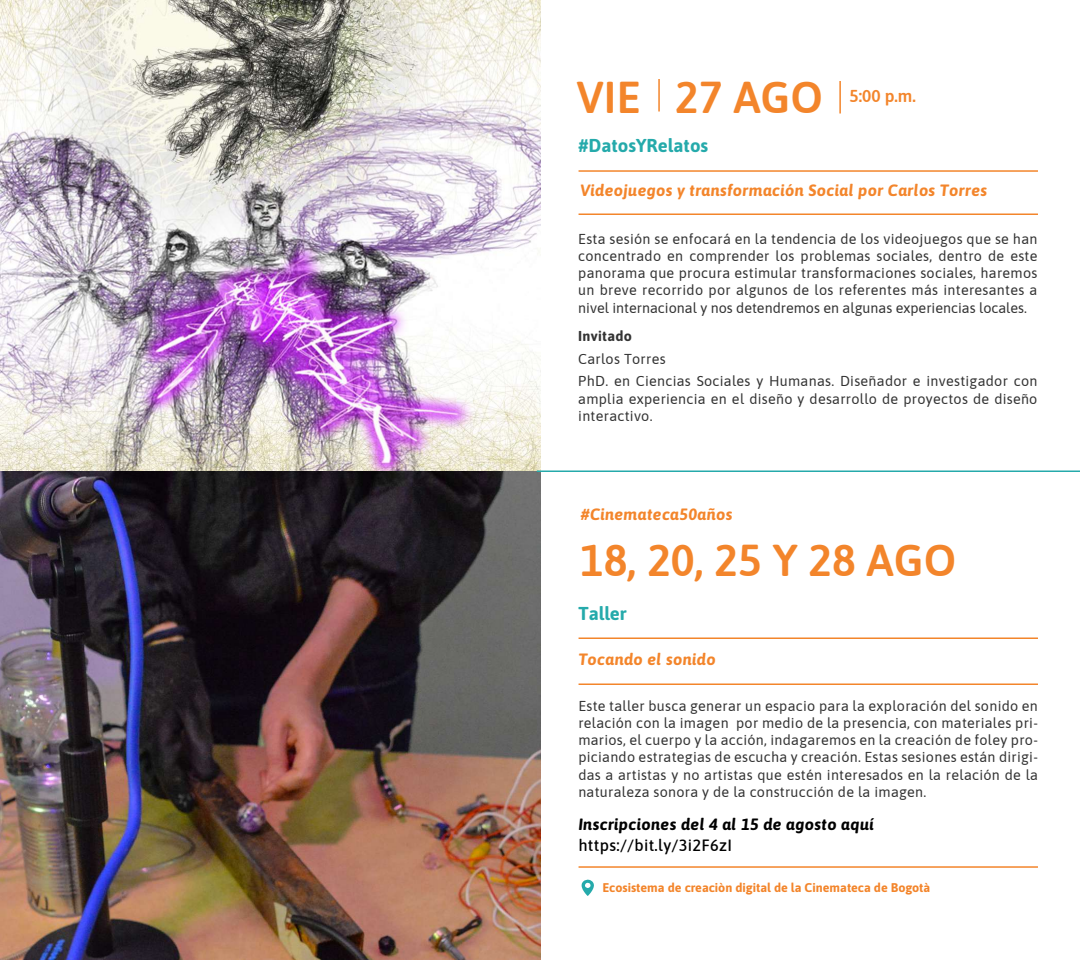
<style>
.page{position:relative;width:1080px;height:960px;background:#fff}
.page>*{position:absolute;margin:0;border:0;box-sizing:border-box;transform-origin:0 0}
.t1{font:600 44.55px "Asap";color:#f3852b}
.t2{font:700 18.6px "Asap";color:#25aaab}
.t3{font:600 17.2px "Asap";color:#f3852b}
.t4{font:italic 700 16.3px "Asap";letter-spacing:.02em;color:#f3852b}
.t5{font:italic 700 16.3px "Asap";letter-spacing:.02em;color:#000}
.t6{font:500 16.3px "Asap";letter-spacing:.02em;color:#000}
.t7{font:14.35px/17.2px "Asap";letter-spacing:.02em;color:#333;text-align:justify}
.t8{font:700 14.35px "Asap";letter-spacing:.02em;color:#333}
.t9{font:700 12.6px "Asap";color:#f3852b}
</style>
<div class="page">
<img style="left:0;top:0;width:540px;height:471px">
<hr style="left:578px;top:638px;width:459px;height:1px;background:#f3852b">
<hr style="left:578px;top:684px;width:459px;height:1px;background:#f3852b">
<hr style="left:839px;top:81px;width:1px;height:33px;background:#f3852b">
<hr style="left:658px;top:79px;width:2px;height:33px;background:#f3852b">
<hr style="left:578px;top:170px;width:459px;height:2px;background:#f3852b">
<hr style="left:578px;top:214px;width:459px;height:1px;background:#f3852b">
<hr style="left:578px;top:866px;width:459px;height:2px;background:#f3852b">
<svg style="left:581px;top:879px;width:13px;height:17px"></svg>
<img style="left:0;top:471px;width:540px;height:489px">
<hr style="left:536px;top:470px;width:544px;height:2px;background:#25aaab">
<h1 class="t1" style="left:576px;top:66px;width:248px">VIE 27 AGO</h1>
<p class="t3" style="left:849px;top:84px;width:68px">5:00 p.m.</p>
<p class="t2" style="left:578px;top:133px;width:131px">#DatosYRelatos</p>
<p class="t4" style="left:580px;top:179px;width:408px">Videojuegos y transformación Social por Carlos Torres</p>
<p class="t7" style="left:578px;top:229px;width:461px">Esta sesión se enfocará en la tendencia de los videojuegos que se han concentrado en comprender los problemas sociales, dentro de este panorama que procura estimular transformaciones sociales, haremos un breve recorrido por algunos de los referentes más interesantes a nivel internacional y nos detendremos en algunas experiencias locales.</p>
<p class="t8" style="left:578px;top:326px;width:55px">Invitado</p>
<p class="t7" style="left:578px;top:347px;width:461px;line-height:22.7px">Carlos Torres<br>PhD. en Ciencias Sociales y Humanas. Diseñador e investigador con</p>
<p class="t7" style="left:578px;top:389px;width:461px">amplia experiencia en el diseño y desarrollo de proyectos de diseño interactivo.</p>
<p class="t4" style="left:581px;top:503px;width:153px">#Cinemateca50años</p>
<h1 class="t1" style="left:580px;top:529px;width:378px">18, 20, 25 Y 28 AGO</h1>
<p class="t2" style="left:578px;top:600px;width:50px">Taller</p>
<p class="t4" style="left:578px;top:648px;width:139px">Tocando el sonido</p>
<p class="t7" style="left:578px;top:696px;width:461px">Este taller busca generar un espacio para la exploración del sonido en relación con la imagen por medio de la presencia, con materiales pri&shy;marios, el cuerpo y la acción, indagaremos en la creación de foley pro&shy;piciando estrategias de escucha y creación. Estas sesiones están dirigi&shy;das a artistas y no artistas que estén interesados en la relación de la naturaleza sonora y de la construcción de la imagen.</p>
<p class="t5" style="left:578px;top:813px;width:297px">Inscripciones del 4 al 15 de agosto aquí</p>
<p class="t6" style="left:578px;top:834px;width:155px">https://bit.ly/3i2F6zI</p>
<p class="t9" style="left:602px;top:878px;width:329px">Ecosistema de creaciòn digital de la Cinemateca de Bogotà</p>
</div>
